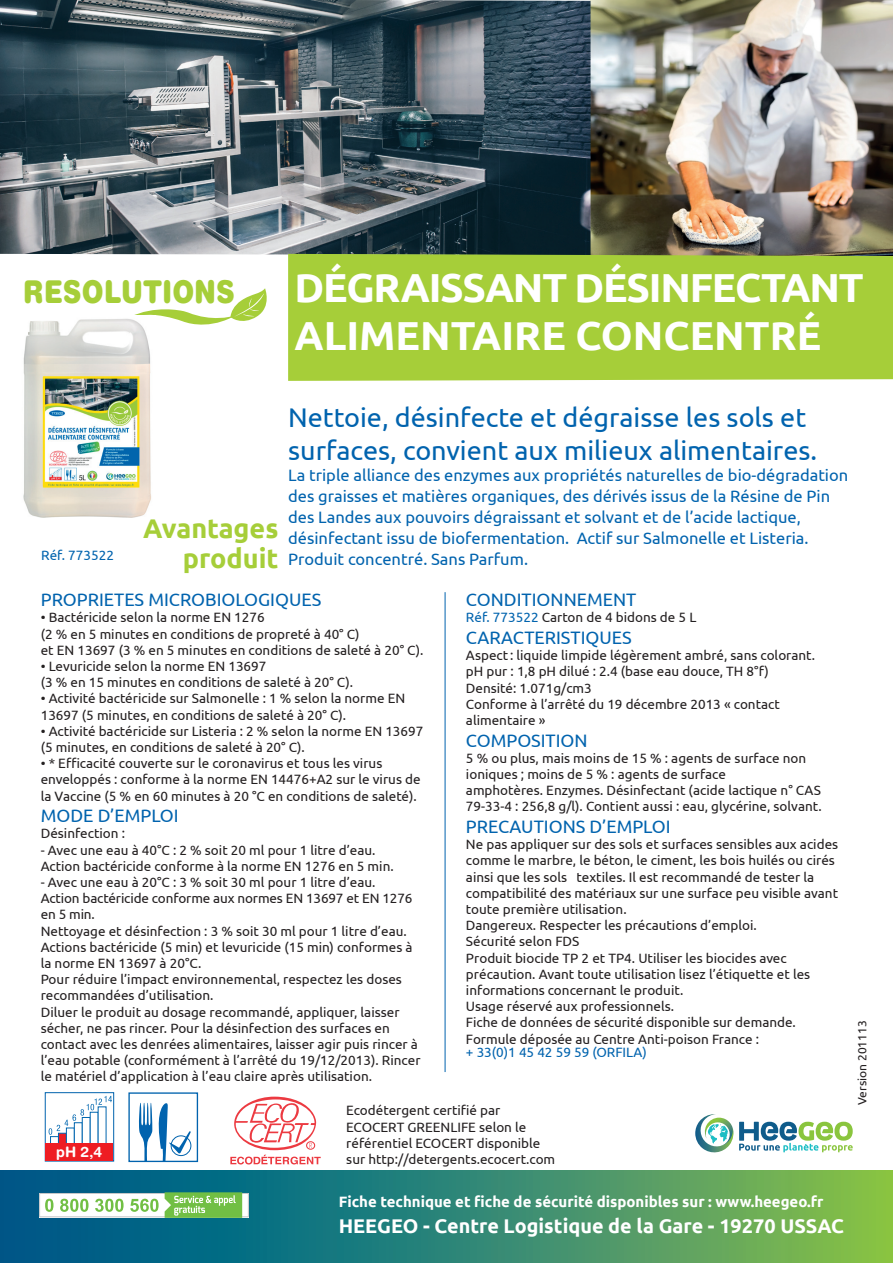
<style>
.page{position:relative;width:893px;height:1263px;background:#fff}
.page>*{position:absolute;margin:0;border:0;box-sizing:border-box;transform-origin:0 0}
.t1{font:700 40.5px/48px "Ubuntu";letter-spacing:-.03em;color:#fff}
.t2{font:900 31.5px "Helvetica Rounded";color:#a6ce39;scale:.84 1}
.t3{font:27px/33px "Ubuntu";color:#0163ae}
.t4{font:700 27px/30px "Ubuntu";color:#a6ce39;text-align:right}
.t5{font:700 19.8px "Ubuntu";color:#fff}
.t6{font:18px "Ubuntu";color:#0163ae}
.t7{font:16.5px/21px "Ubuntu";color:#0163ae}
.t8{font:700 15px "Ubuntu";color:#fff}
.t9{font:700 14.4px "Helvetica Rounded";color:#fff}
.t10{font:13.5px/16.2px "Ubuntu";color:#231f20}
.t11{font:13.5px "Ubuntu";color:#0163ae}
.t12{font:12px "Ubuntu";color:#231f20}
.s1{color:#0163ae}
</style>
<div class="page">
<img style="left:0;top:0;width:893px;height:255px">
<hr style="left:445px;top:592px;width:1px;height:480px;background:#0163ae">
<div style="left:288px;top:254px;width:605px;height:127px;background:#a6ce39"></div>
<svg style="left:134px;top:288px;width:133px;height:37px"></svg>
<div style="left:45px;top:1092px;width:69px;height:69px;background:#fff;border:1px solid #0163ae"></div>
<div style="left:50px;top:1136px;width:9px;height:17px;background:#fff;border:1px solid #0166af"></div>
<div style="left:58px;top:1133px;width:9px;height:22px;background:#ee1d23;border:1px solid #0163ae"></div>
<div style="left:66px;top:1128px;width:9px;height:27px;background:#fff;border:1px solid #0166af"></div>
<div style="left:74px;top:1122px;width:9px;height:33px;background:#fff;border:1px solid #0166af"></div>
<div style="left:82px;top:1117px;width:8px;height:38px;background:#fff;border:1px solid #0166af"></div>
<div style="left:46px;top:1143px;width:67px;height:17px;background:#ee1d23"></div>
<svg style="left:49px;top:1096px;width:63px;height:39px"></svg>
<div style="left:128px;top:1092px;width:70px;height:70px;background:#fff;border:1px solid #0163ae"></div>
<svg style="left:139px;top:1102px;width:52px;height:59px"></svg>
<img style="left:23px;top:315px;width:132px;height:202px">
<svg style="left:230px;top:1096px;width:91px;height:68px"></svg>
<div style="left:0;top:1170px;width:893px;height:93px;background:linear-gradient(to right,#005194,#82be50)"></div>
<svg style="left:39px;top:1192px;width:210px;height:26px"></svg>
<svg style="left:695px;top:1114px;width:158px;height:39px"></svg>
<h2 class="t2" style="left:23px;top:271px;width:254px">RESOLUTIONS</h2>
<h1 class="t1" style="left:294px;top:263px;width:571px">DÉGRAISSANT DÉSINFECTANT<br>ALIMENTAIRE CONCENTRÉ</h1>
<p class="t11" style="left:41px;top:547px;width:74px">Réf. 773522</p>
<h3 class="t4" style="left:143px;top:513px;width:137px">Avantages produit</h3>
<h3 class="t3" style="left:288px;top:400px;width:530px">Nettoie, désinfecte et dégraisse les sols et surfaces, convient aux milieux alimentaires.</h3>
<p class="t7" style="left:288px;top:464px;width:562px">La triple alliance des enzymes aux propriétés naturelles de bio-dégradation des graisses et matières organiques, des dérivés issus de la Résine de Pin des Landes aux pouvoirs dégraissant et solvant et de l’acide lactique, désinfectant issu de biofermentation. Actif sur Salmonelle et Listeria.<br>Produit concentré. Sans Parfum.</p>
<h3 class="t6" style="left:41px;top:589px;width:282px">PROPRIETES MICROBIOLOGIQUES</h3>
<p class="t10" style="left:41px;top:609px;width:384px">• Bactéricide selon la norme EN 1276<br>(2 % en 5 minutes en conditions de propreté à 40° C)<br>et EN 13697 (3 % en 5 minutes en conditions de saleté à 20° C).</p>
<p class="t10" style="left:41px;top:658px;width:314px">• Levuricide selon la norme EN 13697<br>(3 % en 15 minutes en conditions de saleté à 20° C).</p>
<p class="t10" style="left:41px;top:690px;width:366px">• Activité bactéricide sur Salmonelle : 1 % selon la norme EN<br>13697 (5 minutes, en conditions de saleté à 20° C).</p>
<p class="t10" style="left:41px;top:722px;width:384px">• Activité bactéricide sur Listeria : 2 % selon la norme EN 13697 (5 minutes, en conditions de saleté à 20° C).</p>
<p class="t10" style="left:41px;top:755px;width:381px">• * Efficacité couverte sur le coronavirus et tous les virus enveloppés : conforme à la norme EN 14476+A2 sur le virus de la Vaccine (5 % en 60 minutes à 20 °C en conditions de saleté).</p>
<h3 class="t6" style="left:41px;top:805px;width:140px">MODE D’EMPLOI</h3>
<p class="t10" style="left:41px;top:825px;width:86px">Désinfection :</p>
<p class="t10" style="left:41px;top:841px;width:354px">- Avec une eau à 40°C : 2 % soit 20 ml pour 1 litre d’eau.<br>Action bactéricide conforme à la norme EN 1276 en 5 min.</p>
<p class="t10" style="left:41px;top:874px;width:381px">- Avec une eau à 20°C : 3 % soit 30 ml pour 1 litre d’eau.<br>Action bactéricide conforme aux normes EN 13697 et EN 1276 en 5 min.<br>Nettoyage et désinfection : 3 % soit 30 ml pour 1 litre d’eau.<br>Actions bactéricide (5 min) et levuricide (15 min) conformes à la norme EN 13697 à 20°C.<br>Pour réduire l’impact environnemental, respectez les doses recommandées d’utilisation.<br>Diluer le produit au dosage recommandé, appliquer, laisser sécher, ne pas rincer. Pour la désinfection des surfaces en contact avec les denrées alimentaires, laisser agir puis rincer à l’eau potable (conformément à l’arrêté du 19/12/2013). Rincer le matériel d’application à l’eau claire après utilisation.</p>
<h3 class="t6" style="left:466px;top:589px;width:172px">CONDITIONNEMENT</h3>
<p class="t10" style="left:466px;top:609px;width:232px"><span class="s1">Réf. 773522</span> Carton de 4 bidons de 5 L</p>
<h3 class="t6" style="left:466px;top:627px;width:167px">CARACTERISTIQUES</h3>
<p class="t10" style="left:466px;top:647px;width:351px">Aspect : liquide limpide légèrement ambré, sans colorant. pH pur : 1,8 pH dilué : 2.4 (base eau douce, TH 8°f)<br>Densité: 1.071g/cm3<br>Conforme à l’arrêté du 19 décembre 2013 « contact alimentaire »</p>
<h3 class="t6" style="left:466px;top:729px;width:123px">COMPOSITION</h3>
<p class="t10" style="left:466px;top:749px;width:357px">5 % ou plus, mais moins de 15 % : agents de surface non ioniques ; moins de 5 % : agents de surface<br>amphotères. Enzymes. Désinfectant (acide lactique n° CAS 79-33-4 : 256,8 g/l). Contient aussi : eau, glycérine, solvant.</p>
<h3 class="t6" style="left:466px;top:816px;width:206px">PRECAUTIONS D’EMPLOI</h3>
<p class="t10" style="left:466px;top:836px;width:374px">Ne pas appliquer sur des sols et surfaces sensibles aux acides comme le marbre, le béton, le ciment, les bois huilés ou cirés ainsi que les sols textiles. Il est recommandé de tester la compatibilité des matériaux sur une surface peu visible avant toute première utilisation.<br>Dangereux. Respecter les précautions d’emploi.<br>Sécurité selon FDS<br>Produit biocide TP 2 et TP4. Utiliser les biocides avec précaution. Avant toute utilisation lisez l’étiquette et les informations concernant le produit.<br>Usage réservé aux professionnels.<br>Fiche de données de sécurité disponible sur demande.<br>Formule déposée au Centre Anti-poison France :</p>
<p class="t11" style="left:466px;top:1044px;width:182px">+ 33(0)1 45 42 59 59 (ORFILA)</p>
<p class="t9" style="left:56px;top:1142px;width:48px">pH 2,4</p>
<p class="t10" style="left:346px;top:1102px;width:210px">Ecodétergent certifié par<br>ECOCERT GREENLIFE selon le référentiel ECOCERT disponible sur http://detergents.ecocert.com</p>
<p class="t8" style="left:339px;top:1192px;width:486px">Fiche technique et fiche de sécurité disponibles sur : www.heegeo.fr</p>
<h3 class="t5" style="left:339px;top:1214px;width:507px">HEEGEO - Centre Logistique de la Gare - 19270 USSAC</h3>
<p class="t12" style="left:855px;top:1105px;width:86px;rotate:-90deg">Version 201113</p>
</div>
